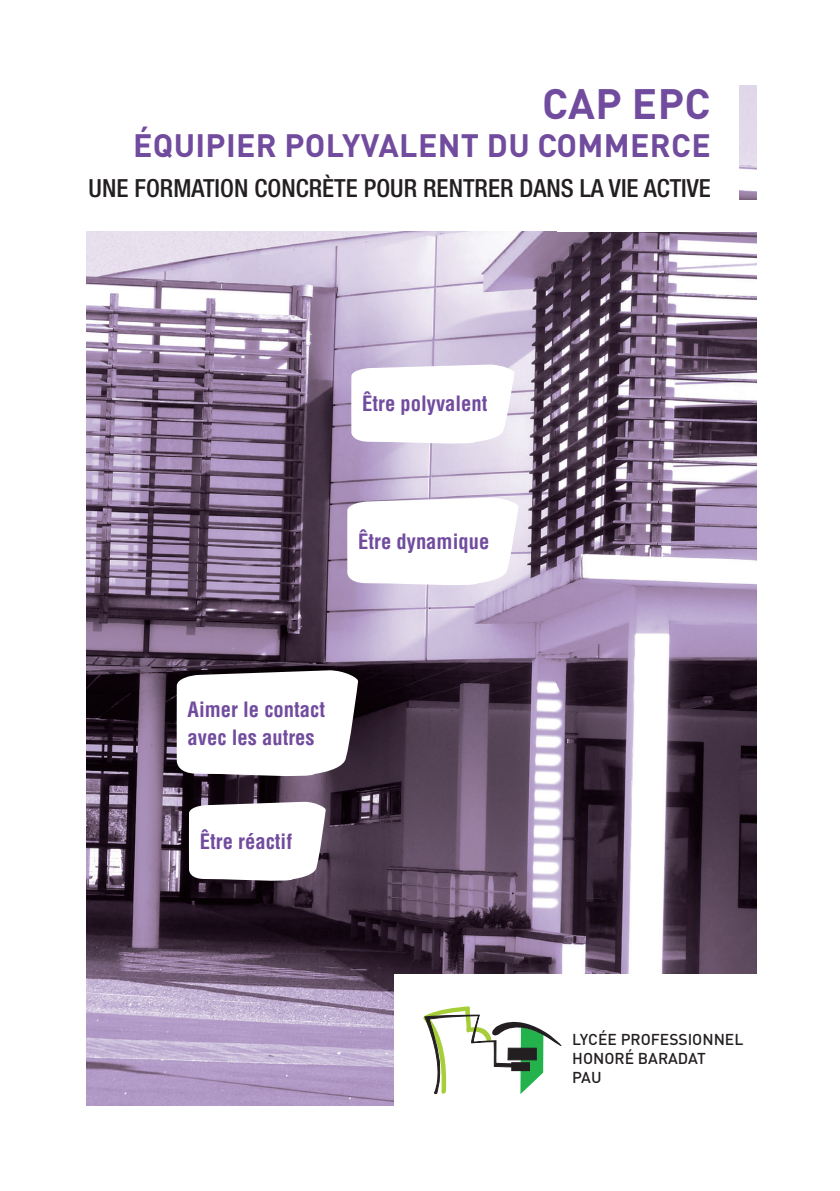
<style>
.page{position:relative;width:840px;height:1191px;background:#fff}
.page>*{position:absolute;margin:0;border:0;box-sizing:border-box;transform-origin:0 0}
.t1{font:700 42px "DIN Pro";letter-spacing:.01em;color:#714b9e}
.t2{font:700 32px "DIN Pro";letter-spacing:.01em;color:#714b9e}
.t3{font:500 condensed 25px "Helvetica Neue LT Std";color:#231f20}
.bulles_baradat{font:700 condensed 20.6px/28px "Helvetica LT Std";color:#714b9e}
.t4{font:500 15.6px "DIN Pro";color:#231f20}
</style>
<div class="page">
<img style="left:86px;top:85px;width:669px;height:1021px">
<div style="left:23px;top:67px;width:715px;height:164px;background:#fff"></div>
<svg style="left:347px;top:497px;width:172px;height:90px"></svg>
<svg style="left:351px;top:364px;width:164px;height:81px"></svg>
<svg style="left:176px;top:670px;width:183px;height:108px"></svg>
<svg style="left:189px;top:801px;width:137px;height:81px"></svg>
<div style="left:557px;top:200px;width:271px;height:32px;background:#fff"></div>
<div style="left:394px;top:974px;width:371px;height:149px;background:#fff"></div>
<svg style="left:423px;top:1006px;width:139px;height:89px"></svg>
<p class="t1" style="left:541px;top:75px;width:170px">CAP EPC</p>
<p class="t2" style="left:133px;top:123px;width:578px">ÉQUIPIER POLYVALENT DU COMMERCE</p>
<p class="t3" style="left:88px;top:173px;width:623px">UNE FORMATION CONCRÈTE POUR RENTRER DANS LA VIE ACTIVE</p>
<p class="bulles_baradat" style="left:362px;top:390px;width:127px">Être polyvalent</p>
<p class="bulles_baradat" style="left:358px;top:527px;width:133px">Être dynamique</p>
<p class="bulles_baradat" style="left:187px;top:695px;width:139px">Aimer le contact avec les autres</p>
<p class="bulles_baradat" style="left:200px;top:827px;width:94px">Être réactif</p>
<p class="t4" style="left:572px;top:1029px;width:172px">LYCÉE PROFESSIONNEL</p>
<p class="t4" style="left:572px;top:1047px;width:135px">HONORÉ BARADAT</p>
<p class="t4" style="left:572px;top:1066px;width:31px">PAU</p>
</div>
